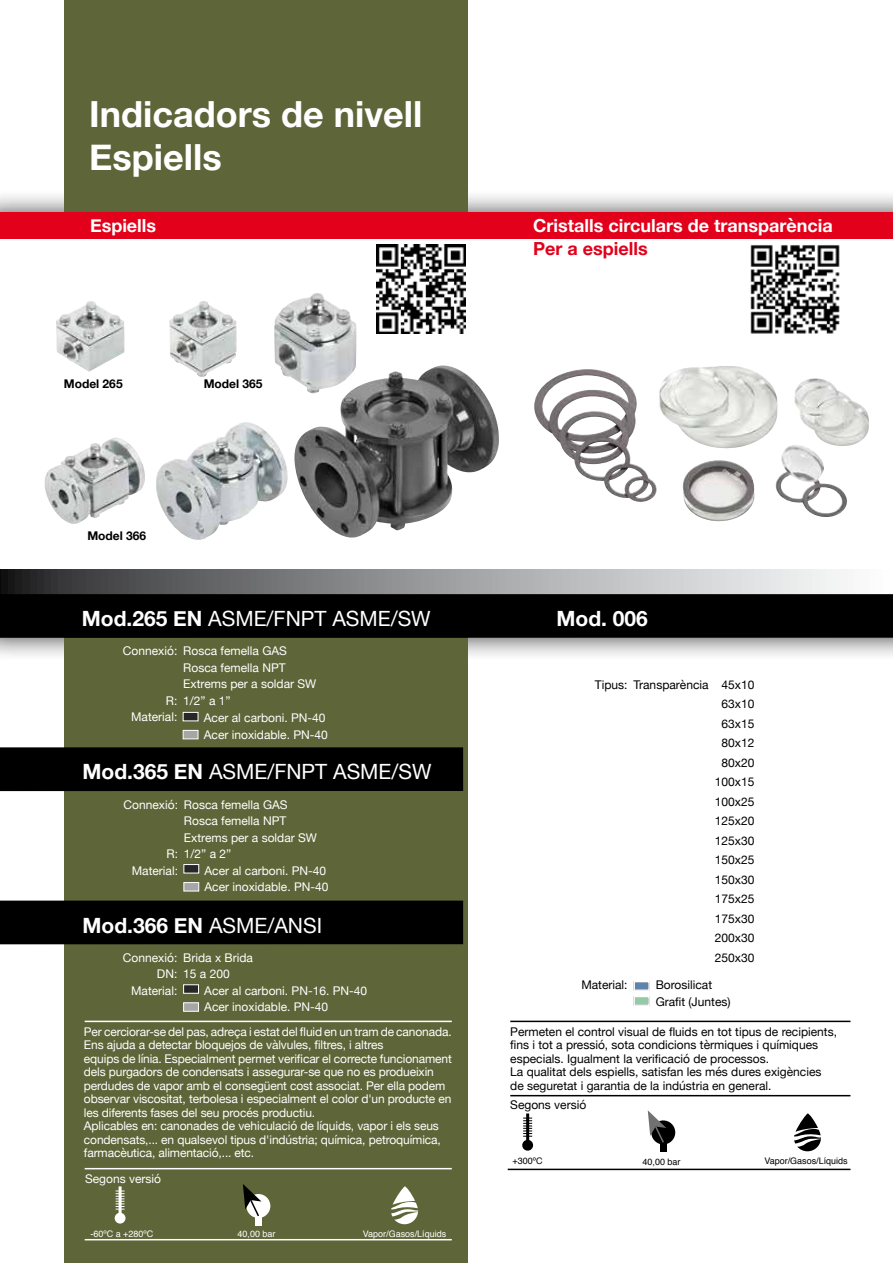
<style>
.page{position:relative;width:893px;height:1263px;background:#fff}
.page>*{position:absolute;margin:0;border:0;box-sizing:border-box;transform-origin:0 0}
.t1{font:700 36px/43.2px "Helvetica Neue";color:#fff}
.t2{font:21px "Helvetica Neue";color:#fff}
.t3{font:700 21px "Helvetica Neue";color:#fff}
.t4{font:700 18px "Helvetica Neue";color:#fff}
.t5{font:700 18px "Helvetica Neue";color:#e2001a}
.t6{font:12px/16.5px "Helvetica Neue";letter-spacing:-.01em;color:#fff}
.t7{font:12px/19.5px "Helvetica Neue";color:#000}
.t8{font:700 12px "Helvetica Neue";color:#000}
.t9{font:9px "Helvetica";color:#fff}
.t10{font:9px "Helvetica";color:#000}
.s1{font-weight:700}
.s2{font-weight:400}
</style>
<div class="page">
<div style="left:0;top:189px;width:893px;height:473px;background:#000;opacity:.75"></div>
<div style="left:0;top:213px;width:893px;height:425px;background:#fff"></div>
<div style="left:64px;top:0;width:404px;height:1263px;background:#5e6538"></div>
<div style="left:0;top:213px;width:850px;height:418px;background:#fff"></div>
<div style="left:0;top:213px;width:893px;height:26px;background:#e2001a"></div>
<svg style="left:0;top:570px;width:840px;height:24px;background:#929394"></svg>
<div style="left:0;top:594px;width:893px;height:44px;background:#000"></div>
<img style="left:274px;top:293px;width:82px;height:86px">
<div style="left:183px;top:712px;width:15px;height:9px;background:#262727;border:1px solid #fff"></div>
<div style="left:183px;top:730px;width:15px;height:9px;background:#a6a6a6;border:1px solid #fff"></div>
<div style="left:183px;top:864px;width:16px;height:9px;background:#262727;border:1px solid #fff"></div>
<div style="left:183px;top:882px;width:16px;height:9px;background:#a6a6a6;border:1px solid #fff"></div>
<div style="left:183px;top:984px;width:16px;height:10px;background:#262727;border:1px solid #fff"></div>
<div style="left:183px;top:1002px;width:16px;height:10px;background:#a6a6a6;border:1px solid #fff"></div>
<div style="left:0;top:747px;width:463px;height:44px;background:#000"></div>
<div style="left:0;top:900px;width:463px;height:44px;background:#000"></div>
<hr style="left:85px;top:1021px;width:367px;height:1px;background:#fff">
<hr style="left:85px;top:1168px;width:367px;height:1px;background:#fff">
<hr style="left:85px;top:1239px;width:367px;height:1px;background:#fff">
<div style="left:115px;top:1213px;width:11px;height:10px;background:#fff;border-radius:50%"></div>
<hr style="left:119px;top:1186px;width:3px;height:31px;background:#fff">
<svg style="left:116px;top:1191px;width:9px;height:19px"></svg>
<div style="left:246px;top:1194px;width:24px;height:24px;background:#fff;border-radius:50%"></div>
<div style="left:255px;top:1217px;width:7px;height:8px;background:#fff"></div>
<svg style="left:243px;top:1184px;width:18px;height:34px"></svg>
<svg style="left:391px;top:1186px;width:27px;height:38px"></svg>
<hr style="left:510px;top:1021px;width:340px;height:1px;background:#000">
<hr style="left:510px;top:1095px;width:340px;height:1px;background:#000">
<hr style="left:508px;top:1169px;width:342px;height:1px;background:#000">
<div style="left:522px;top:1140px;width:11px;height:11px;background:#000;border-radius:50%"></div>
<hr style="left:526px;top:1113px;width:3px;height:31px;background:#000">
<svg style="left:523px;top:1118px;width:9px;height:19px"></svg>
<div style="left:651px;top:1120px;width:24px;height:24px;background:#000;border-radius:50%"></div>
<div style="left:660px;top:1143px;width:7px;height:9px;background:#000"></div>
<svg style="left:648px;top:1110px;width:18px;height:34px"></svg>
<svg style="left:794px;top:1113px;width:27px;height:38px"></svg>
<div style="left:634px;top:982px;width:15px;height:8px;background:#5f83ad"></div>
<div style="left:633px;top:981px;width:17px;height:10px;border:2px solid #fff"></div>
<div style="left:634px;top:997px;width:15px;height:8px;background:#94cba7"></div>
<div style="left:633px;top:996px;width:17px;height:10px;border:2px solid #fff"></div>
<img style="left:534px;top:366px;width:244px;height:138px">
<img style="left:294px;top:365px;width:205px;height:173px">
<img style="left:56px;top:301px;width:69px;height:71px">
<img style="left:169px;top:301px;width:68px;height:76px">
<img style="left:44px;top:437px;width:101px;height:87px">
<img style="left:156px;top:422px;width:132px;height:118px">
<img style="left:750px;top:245px;width:90px;height:89px">
<img style="left:376px;top:244px;width:90px;height:90px">
<h1 class="t1" style="left:89px;top:93px;width:335px">Indicadors de nivell<br>Espiells</h1>
<h3 class="t4" style="left:90px;top:212px;width:68px">Espiells</h3>
<h3 class="t4" style="left:533px;top:212px;width:301px">Cristalls circulars de transparència</h3>
<h3 class="t5" style="left:533px;top:234px;width:116px">Per a espiells</h3>
<p class="t8" style="left:64px;top:375px;width:60px">Model 265</p>
<p class="t8" style="left:87px;top:526px;width:60px">Model 366</p>
<p class="t8" style="left:204px;top:375px;width:60px">Model 365</p>
<h2 class="t2" style="left:82px;top:603px;width:350px"><span class="s1">Mod.265 EN</span> ASME/FNPT ASME/SW</h2>
<h2 class="t3" style="left:557px;top:602px;width:93px">Mod. 006</h2>
<p class="t6" style="left:123px;top:644px;width:56px">Connexió:</p>
<p class="t6" style="left:183px;top:644px;width:135px">Rosca femella GAS<br>Rosca femella NPT<br>Extrems per a soldar SW<br>1/2” a 1”</p>
<p class="t6" style="left:204px;top:710px;width:126px">Acer al carboni. PN-40<br>Acer inoxidable. PN-40</p>
<p class="t6" style="left:131px;top:693px;width:48px;text-align:right">R:<br>Material:</p>
<h2 class="t2" style="left:83px;top:757px;width:350px"><span class="s1">Mod.365 EN</span> ASME/FNPT ASME/SW</h2>
<p class="t6" style="left:124px;top:797px;width:56px">Connexió:</p>
<p class="t6" style="left:184px;top:797px;width:135px">Rosca femella GAS<br>Rosca femella NPT<br>Extrems per a soldar SW<br>1/2” a 2”</p>
<p class="t6" style="left:205px;top:863px;width:126px">Acer al carboni. PN-40<br>Acer inoxidable. PN-40</p>
<p class="t6" style="left:132px;top:846px;width:48px;text-align:right">R:<br>Material:</p>
<h2 class="t3" style="left:83px;top:909px;width:241px">Mod.366 EN <span class="s2">ASME/ANSI</span></h2>
<p class="t6" style="left:123px;top:950px;width:56px;text-align:right">Connexió:<br>DN:<br>Material:</p>
<p class="t6" style="left:183px;top:950px;width:71px">Brida x Brida<br>15 a 200</p>
<p class="t6" style="left:204px;top:983px;width:164px">Acer al carboni. PN-16. PN-40<br>Acer inoxidable. PN-40</p>
<p class="t6" style="left:84px;top:1025px;width:369px;line-height:13.5px">Per cerciorar-se del pas, adreça i estat del fluid en un tram de canonada.<br>Ens ajuda a detectar bloquejos de vàlvules, filtres, i altres<br>equips de línia. Especialment permet verificar el correcte funcionament dels purgadors de condensats i assegurar-se que no es produeixin perdudes de vapor amb el consegüent cost associat. Per ella podem observar viscositat, terbolesa i especialment el color d'un producte en les diferents fases del seu procés productiu.<br>Aplicables en: canonades de vehiculació de líquids, vapor i els seus condensats,... en qualsevol tipus d'indústria; química, petroquímica, farmacèutica, alimentació,... etc.</p>
<p class="t6" style="left:85px;top:1171px;width:77px">Segons versió</p>
<p class="t9" style="left:90px;top:1227px;width:64px">-60ºC a +280ºC</p>
<p class="t9" style="left:238px;top:1227px;width:40px">40,00 bar</p>
<p class="t9" style="left:363px;top:1227px;width:85px">Vapor/Gasos/Líquids</p>
<p class="t7" style="left:595px;top:675px;width:161px;text-align:right">Tipus: Transparència 45x10<br>63x10<br>63x15<br>80x12<br>80x20<br>100x15<br>100x25<br>125x20<br>125x30<br>150x25<br>150x30<br>175x25<br>175x30<br>200x30<br>250x30</p>
<p class="t7" style="left:581px;top:976px;width:48px">Material:</p>
<p class="t7" style="left:656px;top:977px;width:76px;line-height:16.5px">Borosilicat<br>Grafit (Juntes)</p>
<p class="t7" style="left:510px;top:1025px;width:328px;line-height:13.5px">Permeten el control visual de fluids en tot tipus de recipients, fins i tot a pressió, sota condicions tèrmiques i químiques especials. Igualment la verificació de processos.<br>La qualitat dels espiells, satisfan les més dures exigències de seguretat i garantia de la indústria en general.</p>
<p class="t7" style="left:510px;top:1095px;width:77px">Segons versió</p>
<p class="t10" style="left:513px;top:1153px;width:32px">+300ºC</p>
<p class="t10" style="left:642px;top:1155px;width:40px">40,00 bar</p>
<p class="t10" style="left:764px;top:1154px;width:85px">Vapor/Gasos/Líquids</p>
</div>
